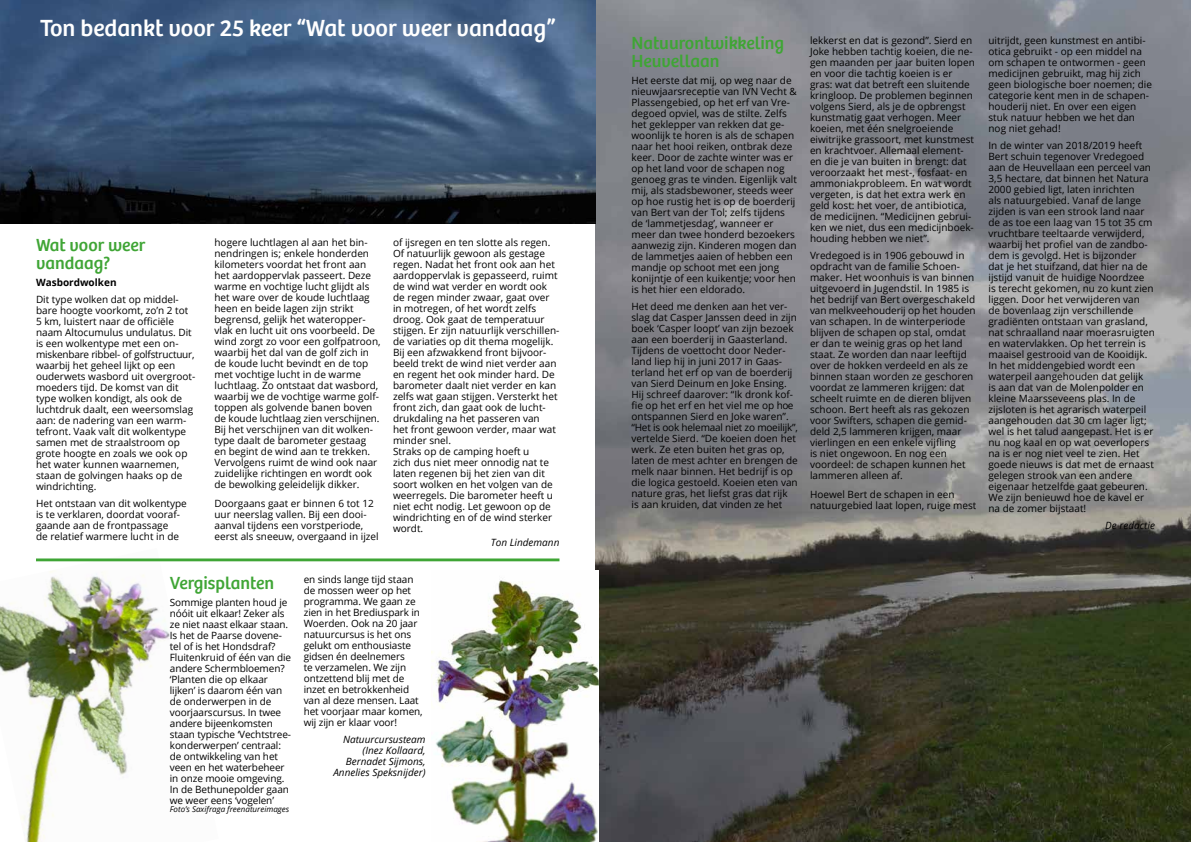
<style>
.page{position:relative;width:1191px;height:842px;background:#fff}
.page>*{position:absolute;margin:0;border:0;box-sizing:border-box;transform-origin:0 0}
.t1{font:24px "Bree";color:#fff}
.t2{font:18px/18px "Bree";color:#3fa535}
.t3{font:10px/11px "Open Sans";color:#000}
.t4{font:italic 10px/11px "Open Sans";color:#000;text-align:right}
.t5{font:700 10px "Open Sans";color:#000}
.t6{font:italic 8px "Open Sans";color:#000}
</style>
<div class="page">
<img style="left:0;top:561px;width:219px;height:281px">
<img style="left:595px;top:0;width:596px;height:842px">
<hr style="left:36px;top:558px;width:523px;height:3px;background:#3fa535">
<img style="left:0;top:0;width:595px;height:223px">
<img style="left:431px;top:570px;width:167px;height:272px">
<h1 class="t1" style="left:40px;top:14px;width:517px">Ton bedankt voor 25 keer “Wat voor weer vandaag”</h1>
<h2 class="t2" style="left:36px;top:236px;width:111px">Wat voor weer vandaag?</h2>
<p class="t5" style="left:36px;top:275px;width:82px">Wasbordwolken</p>
<p class="t3" style="left:36px;top:294px;width:161px">Dit type wolken dat op middel&shy;bare hoogte voorkomt, zo’n 2 tot<br>5 km, luistert naar de officiële naam Altocumulus undulatus. Dit is een wolkentype met een on&shy;miskenbare ribbel- of golfstructuur, waarbij het geheel lijkt op een ouderwets wasbord uit overgroot&shy;moeders tijd. De komst van dit type wolken kondigt, als ook de luchtdruk daalt, een weersomslag aan: de nadering van een warm&shy;tefront. Vaak valt dit wolkentype samen met de straalstroom op grote hoogte en zoals we ook op het water kunnen waarnemen, staan de golvingen haaks op de windrichting.</p>
<p class="t3" style="left:36px;top:498px;width:152px">Het ontstaan van dit wolkentype is te verklaren, doordat vooraf&shy;gaande aan de frontpassage<br>de relatief warmere lucht in de</p>
<p class="t3" style="left:214px;top:236px;width:168px">hogere luchtlagen al aan het bin&shy;nendringen is; enkele honderden kilometers voordat het front aan het aardoppervlak passeert. Deze warme en vochtige lucht glijdt als het ware over de koude luchtlaag heen en beide lagen zijn strikt begrensd, gelijk het wateropper&shy;vlak en lucht uit ons voorbeeld. De wind zorgt zo voor een golfpatroon, waarbij het dal van de golf zich in de koude lucht bevindt en de top met vochtige lucht in de warme luchtlaag. Zo ontstaat dat wasbord, waarbij we de vochtige warme golf&shy;toppen als golvende banen boven de koude luchtlaag zien verschijnen.<br>Bij het verschijnen van dit wolken&shy;type daalt de barometer gestaag<br>en begint de wind aan te trekken.<br>Vervolgens ruimt de wind ook naar zuidelijke richtingen en wordt ook de bewolking geleidelijk dikker.</p>
<p class="t3" style="left:214px;top:497px;width:166px">Doorgaans gaat er binnen 6 tot 12 uur neerslag vallen. Bij een dooi&shy;aanval tijdens een vorstperiode, eerst als sneeuw, overgaand in ijzel</p>
<p class="t3" style="left:393px;top:236px;width:168px">of ijsregen en ten slotte als regen.<br>Of natuurlijk gewoon als gestage regen. Nadat het front ook aan het aardoppervlak is gepasseerd, ruimt de wind wat verder en wordt ook de regen minder zwaar, gaat over in motregen, of het wordt zelfs droog. Ook gaat de temperatuur stijgen. Er zijn natuurlijk verschillen&shy;de variaties op dit thema mogelijk.<br>Bij een afzwakkend front bijvoor&shy;beeld trekt de wind niet verder aan en regent het ook minder hard. De barometer daalt niet verder en kan zelfs wat gaan stijgen. Versterkt het front zich, dan gaat ook de lucht&shy;drukdaling na het passeren van<br>het front gewoon verder, maar wat minder snel.<br>Straks op de camping hoeft u<br>zich dus niet meer onnodig nat te laten regenen bij het zien van dit soort wolken en het volgen van de weerregels. Die barometer heeft u niet echt nodig. Let gewoon op de windrichting en of de wind sterker wordt.</p>
<p class="t4" style="left:491px;top:537px;width:70px">Ton Lindemann</p>
<h2 class="t2" style="left:170px;top:574px;width:106px">Vergisplanten</h2>
<p class="t3" style="left:170px;top:596px;width:123px">Sommige planten houd je nóóit uit elkaar! Zeker als ze niet naast elkaar staan.<br>Is het de Paarse dovene&shy;tel of is het Hondsdraf?<br>Fluitenkruid of één van die andere Schermbloemen? ‘Planten die op elkaar lijken’ is daarom één van de onderwerpen in de voorjaarscursus. In twee andere bijeenkomsten staan typische ‘Vechtstree&shy;konderwerpen’ centraal: de ontwikkeling van het veen en het waterbeheer in onze mooie omgeving.<br>In de Bethunepolder gaan we weer eens ‘vogelen’</p>
<p class="t6" style="left:170px;top:804px;width:121px">Foto’s Saxifraga freenatureimages</p>
<p class="t3" style="left:304px;top:574px;width:120px">en sinds lange tijd staan de mossen weer op het programma. We gaan ze zien in het Brediuspark in<br>Woerden. Ook na 20 jaar natuurcursus is het ons gelukt om enthousiaste gidsen én deelnemers<br>te verzamelen. We zijn ontzettend blij met de inzet en betrokkenheid van al deze mensen. Laat het voorjaar maar komen, wij zijn er klaar voor!</p>
<p class="t4" style="left:333px;top:734px;width:94px">Natuurcursusteam (Inez Kollaard,<br>Bernadet Sijmons,<br>Annelies Speksnijder)</p>
<h2 class="t2" style="left:631px;top:34px;width:154px">Natuurontwikkeling<br>Heuvellaan</h2>
<p class="t3" style="left:631px;top:75px;width:167px">Het eerste dat mij, op weg naar de nieuwjaarsreceptie van IVN Vecht &amp;<br>Plassengebied, op het erf van Vre&shy;degoed opviel, was de stilte. Zelfs het geklepper van rekken dat ge&shy;woonlijk te horen is als de schapen naar het hooi reiken, ontbrak deze keer. Door de zachte winter was er op het land voor de schapen nog genoeg gras te vinden. Eigenlijk valt mij, als stadsbewoner, steeds weer op hoe rustig het is op de boerderij van Bert van der Tol; zelfs tijdens de ‘lammetjesdag’, wanneer er meer dan twee honderd bezoekers aanwezig zijn. Kinderen mogen dan de lammetjes aaien of hebben een mandje op schoot met een jong konijntje of een kuikentje; voor hen is het hier een eldorado.</p>
<p class="t3" style="left:631px;top:301px;width:168px">Het deed me denken aan het ver&shy;slag dat Casper Janssen deed in zijn boek ‘Casper loopt’ van zijn bezoek aan een boerderij in Gaasterland.<br>Tijdens de voettocht door Neder&shy;land liep hij in juni 2017 in Gaas&shy;terland het erf op van de boerderij van Sierd Deinum en Joke Ensing.<br>Hij schreef daarover: “Ik dronk kof&shy;fie op het erf en het viel me op hoe ontspannen Sierd en Joke waren”. “Het is ook helemaal niet zo moeilijk”, vertelde Sierd. “De koeien doen het werk. Ze eten buiten het gras op, laten de mest achter en brengen de melk naar binnen. Het bedrijf is op die logica gestoeld. Koeien eten van nature gras, het liefst gras dat rijk<br>is aan kruiden, dat vinden ze het</p>
<p class="t3" style="left:810px;top:34px;width:166px">lekkerst en dat is gezond”. Sierd en Joke hebben tachtig koeien, die ne&shy;gen maanden per jaar buiten lopen en voor die tachtig koeien is er gras: wat dat betreft een sluitende kringloop. De problemen beginnen volgens Sierd, als je de opbrengst kunstmatig gaat verhogen. Meer koeien, met één snelgroeiende eiwitrijke grassoort, met kunstmest en krachtvoer. Allemaal element&shy;en die je van buiten in brengt: dat veroorzaakt het mest-, fosfaat- en ammoniakprobleem. En wat wordt vergeten, is dat het extra werk en geld kost: het voer, de antibiotica, de medicijnen. “Medicijnen gebrui&shy;ken we niet, dus een medicijnboek&shy;houding hebben we niet”.</p>
<p class="t3" style="left:810px;top:249px;width:167px">Vredegoed is in 1906 gebouwd in opdracht van de familie Schoen&shy;maker. Het woonhuis is van binnen uitgevoerd in Jugendstil. In 1985 is het bedrijf van Bert overgeschakeld van melkveehouderij op het houden van schapen. In de winterperiode blijven de schapen op stal, omdat er dan te weinig gras op het land staat. Ze worden dan naar leeftijd over de hokken verdeeld en als ze binnen staan worden ze geschoren voordat ze lammeren krijgen: dat scheelt ruimte en de dieren blijven schoon. Bert heeft als ras gekozen voor Swifters, schapen die gemid&shy;deld 2,5 lammeren krijgen, maar vierlingen en een enkele vijfling<br>is niet ongewoon. En nog een voordeel: de schapen kunnen het lammeren alleen af.</p>
<p class="t3" style="left:810px;top:488px;width:168px">Hoewel Bert de schapen in een natuurgebied laat lopen, ruige mest</p>
<p class="t3" style="left:988px;top:34px;width:165px">uitrijdt, geen kunstmest en antibi&shy;otica gebruikt - op een middel na om schapen te ontwormen - geen medicijnen gebruikt, mag hij zich geen biologische boer noemen; die categorie kent men in de schapen&shy;houderij niet. En over een eigen stuk natuur hebben we het dan nog niet gehad!</p>
<p class="t3" style="left:988px;top:139px;width:168px">In de winter van 2018/2019 heeft Bert schuin tegenover Vredegoed aan de Heuvellaan een perceel van 3,5 hectare, dat binnen het Natura 2000 gebied ligt, laten inrichten<br>als natuurgebied. Vanaf de lange zijden is van een strook land naar de as toe een laag van 15 tot 35 cm vruchtbare teeltaarde verwijderd, waarbij het profiel van de zandbo&shy;dem is gevolgd. Het is bijzonder<br>dat je het stuifzand, dat hier na de ijstijd vanuit de huidige Noordzee<br>is terecht gekomen, nu zo kunt zien liggen. Door het verwijderen van<br>de bovenlaag zijn verschillende gradiënten ontstaan van grasland, nat schraalland naar moerasruigten en watervlakken. Op het terrein is maaisel gestrooid van de Kooidijk.<br>In het middengebied wordt een waterpeil aangehouden dat gelijk<br>is aan dat van de Molenpolder en kleine Maarsseveens plas. In de zijsloten is het agrarisch waterpeil aangehouden dat 30 cm lager ligt; wel is het talud aangepast. Het is er nu nog kaal en op wat oeverlopers na is er nog niet veel te zien. Het goede nieuws is dat met de ernaast gelegen strook van een andere eigenaar hetzelfde gaat gebeuren.<br>We zijn benieuwd hoe de kavel er na de zomer bijstaat!</p>
<p class="t4" style="left:1105px;top:519px;width:51px">De redactie</p>
</div>
